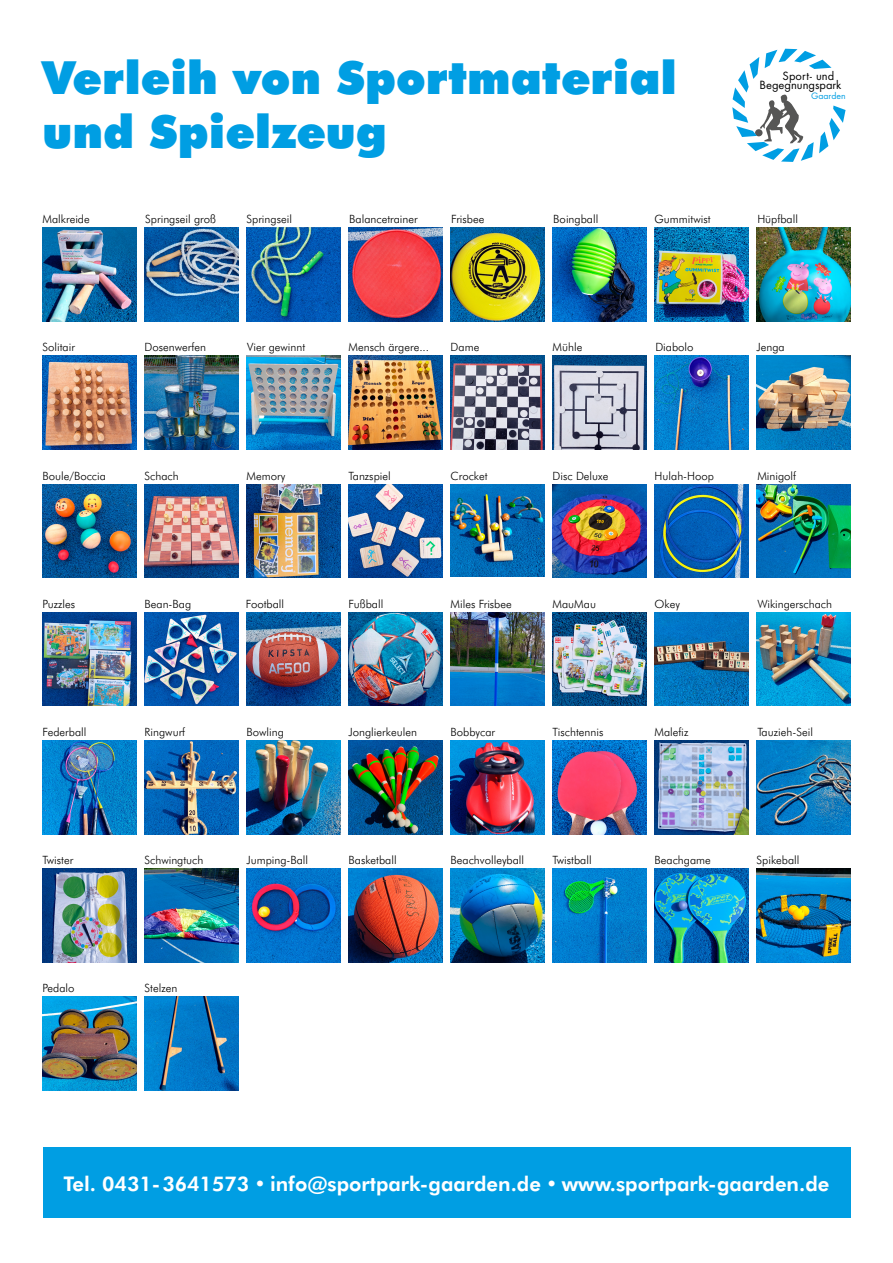
<style>
.page{position:relative;width:893px;height:1263px;background:#fff}
.page>*{position:absolute;margin:0;border:0;box-sizing:border-box;transform-origin:0 0}
.t1{font:900 45.75px/54px "Futura BT";color:#009ee3}
.t2{font:800 20.25px "Futura BT";color:#fff}
.t3{font:12.45px "Futura T";color:#000}
.t4{font:300 11.4px "Futura BT";color:#000}
.t5{font:9.68px "Futura T";color:#009ee3}
</style>
<div class="page">
<div style="left:43px;top:1147px;width:807px;height:71px;background:#009ee3"></div>
<img style="left:43px;top:228px;width:93px;height:93px">
<img style="left:145px;top:228px;width:93px;height:93px">
<img style="left:247px;top:228px;width:93px;height:93px">
<img style="left:349px;top:228px;width:93px;height:93px">
<img style="left:553px;top:228px;width:93px;height:93px">
<img style="left:451px;top:228px;width:93px;height:93px">
<img style="left:655px;top:228px;width:93px;height:93px">
<img style="left:757px;top:228px;width:93px;height:93px">
<img style="left:43px;top:356px;width:93px;height:94px">
<img style="left:145px;top:356px;width:93px;height:94px">
<img style="left:247px;top:356px;width:93px;height:94px">
<img style="left:349px;top:356px;width:93px;height:94px">
<img style="left:553px;top:356px;width:93px;height:94px">
<img style="left:451px;top:356px;width:93px;height:94px">
<img style="left:655px;top:356px;width:93px;height:94px">
<img style="left:757px;top:356px;width:93px;height:94px">
<img style="left:43px;top:484px;width:93px;height:94px">
<img style="left:145px;top:484px;width:93px;height:94px">
<img style="left:247px;top:484px;width:93px;height:94px">
<img style="left:349px;top:484px;width:93px;height:94px">
<img style="left:553px;top:484px;width:93px;height:94px">
<img style="left:451px;top:484px;width:93px;height:93px">
<img style="left:655px;top:484px;width:93px;height:94px">
<img style="left:757px;top:484px;width:93px;height:94px">
<img style="left:43px;top:612px;width:93px;height:94px">
<img style="left:145px;top:612px;width:93px;height:94px">
<img style="left:247px;top:612px;width:93px;height:94px">
<img style="left:349px;top:612px;width:93px;height:94px">
<img style="left:553px;top:612px;width:93px;height:94px">
<img style="left:451px;top:612px;width:93px;height:94px">
<img style="left:655px;top:612px;width:93px;height:94px">
<img style="left:757px;top:612px;width:93px;height:94px">
<img style="left:43px;top:740px;width:93px;height:94px">
<img style="left:145px;top:740px;width:93px;height:94px">
<img style="left:247px;top:740px;width:93px;height:94px">
<img style="left:349px;top:740px;width:93px;height:94px">
<img style="left:553px;top:740px;width:93px;height:94px">
<img style="left:451px;top:740px;width:93px;height:94px">
<img style="left:655px;top:740px;width:93px;height:94px">
<img style="left:757px;top:740px;width:93px;height:94px">
<img style="left:43px;top:996px;width:93px;height:94px">
<img style="left:145px;top:996px;width:93px;height:94px">
<svg style="left:732px;top:49px;width:113px;height:113px"></svg>
<img style="left:43px;top:868px;width:93px;height:94px">
<img style="left:145px;top:868px;width:93px;height:94px">
<img style="left:247px;top:868px;width:93px;height:94px">
<img style="left:349px;top:868px;width:93px;height:94px">
<img style="left:553px;top:868px;width:93px;height:94px">
<img style="left:451px;top:868px;width:93px;height:94px">
<img style="left:655px;top:868px;width:93px;height:94px">
<img style="left:757px;top:868px;width:93px;height:94px">
<h1 class="t1" style="left:43px;top:50px;width:636px">Verleih von Sportmaterial und Spielzeug</h1>
<p class="t3" style="left:783px;top:68px;width:53px">Sport- und</p>
<p class="t3" style="left:759px;top:77px;width:84px">Begegnungspark</p>
<p class="t5" style="left:811px;top:90px;width:36px">Gaarden</p>
<p class="t4" style="left:43px;top:212px;width:49px">Malkreide</p>
<p class="t4" style="left:145px;top:212px;width:72px">Springseil groß</p>
<p class="t4" style="left:247px;top:212px;width:47px">Springseil</p>
<p class="t4" style="left:349px;top:212px;width:70px">Balancetrainer</p>
<p class="t4" style="left:451px;top:212px;width:35px">Frisbee</p>
<p class="t4" style="left:553px;top:212px;width:46px">Boingball</p>
<p class="t4" style="left:655px;top:212px;width:57px">Gummitwist</p>
<p class="t4" style="left:757px;top:212px;width:42px">Hüpfball</p>
<p class="t4" style="left:43px;top:340px;width:34px">Solitair</p>
<p class="t4" style="left:145px;top:340px;width:63px">Dosenwerfen</p>
<p class="t4" style="left:247px;top:340px;width:60px">Vier gewinnt</p>
<p class="t4" style="left:349px;top:340px;width:82px">Mensch ärgere...</p>
<p class="t4" style="left:451px;top:340px;width:30px">Dame</p>
<p class="t4" style="left:553px;top:340px;width:31px">Mühle</p>
<p class="t4" style="left:655px;top:340px;width:40px">Diabolo</p>
<p class="t4" style="left:757px;top:340px;width:30px">Jenga</p>
<p class="t4" style="left:43px;top:469px;width:65px">Boule/Boccia</p>
<p class="t4" style="left:145px;top:469px;width:36px">Schach</p>
<p class="t4" style="left:247px;top:469px;width:40px">Memory</p>
<p class="t4" style="left:349px;top:469px;width:44px">Tanzspiel</p>
<p class="t4" style="left:451px;top:469px;width:39px">Crocket</p>
<p class="t4" style="left:553px;top:469px;width:57px">Disc Deluxe</p>
<p class="t4" style="left:655px;top:469px;width:61px">Hulah-Hoop</p>
<p class="t4" style="left:757px;top:469px;width:40px">Minigolf</p>
<p class="t4" style="left:43px;top:597px;width:34px">Puzzles</p>
<p class="t4" style="left:145px;top:597px;width:48px">Bean-Bag</p>
<p class="t4" style="left:246px;top:597px;width:40px">Football</p>
<p class="t4" style="left:349px;top:597px;width:36px">Fußball</p>
<p class="t4" style="left:451px;top:597px;width:63px">Miles Frisbee</p>
<p class="t4" style="left:553px;top:597px;width:45px">MauMau</p>
<p class="t4" style="left:655px;top:597px;width:27px">Okey</p>
<p class="t4" style="left:757px;top:597px;width:76px">Wikingerschach</p>
<p class="t4" style="left:43px;top:725px;width:45px">Federball</p>
<p class="t4" style="left:145px;top:725px;width:42px">Ringwurf</p>
<p class="t4" style="left:247px;top:725px;width:39px">Bowling</p>
<p class="t4" style="left:349px;top:725px;width:70px">Jonglierkeulen</p>
<p class="t4" style="left:451px;top:725px;width:46px">Bobbycar</p>
<p class="t4" style="left:553px;top:725px;width:52px">Tischtennis</p>
<p class="t4" style="left:655px;top:725px;width:35px">Malefiz</p>
<p class="t4" style="left:757px;top:725px;width:57px">Tauzieh-Seil</p>
<p class="t4" style="left:43px;top:853px;width:32px">Twister</p>
<p class="t4" style="left:145px;top:853px;width:60px">Schwingtuch</p>
<p class="t4" style="left:247px;top:853px;width:63px">Jumping-Ball</p>
<p class="t4" style="left:349px;top:853px;width:50px">Basketball</p>
<p class="t4" style="left:451px;top:853px;width:75px">Beachvolleyball</p>
<p class="t4" style="left:553px;top:853px;width:41px">Twistball</p>
<p class="t4" style="left:655px;top:853px;width:58px">Beachgame</p>
<p class="t4" style="left:757px;top:853px;width:44px">Spikeball</p>
<p class="t4" style="left:43px;top:981px;width:34px">Pedalo</p>
<p class="t4" style="left:145px;top:981px;width:34px">Stelzen</p>
<h2 class="t2" style="left:64px;top:1171px;width:767px">Tel. 0431-3641573 • info@sportpark-gaarden.de • www.sportpark-gaarden.de</h2>
</div>
